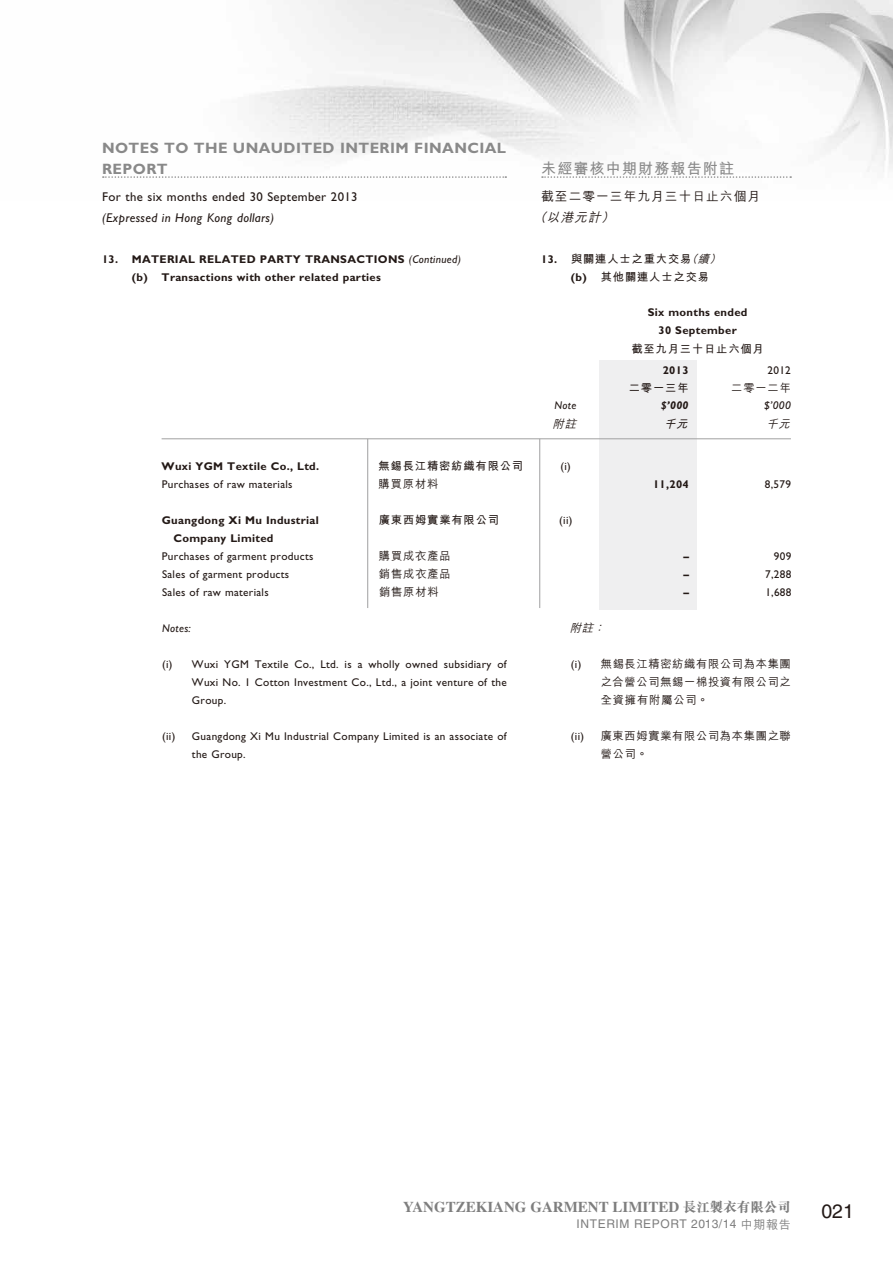
<style>
.page{position:relative;width:893px;height:1263px;background:#fff}
.page>*{position:absolute;margin:0;border:0;box-sizing:border-box;transform-origin:0 0}
.t1{font:19.5px "Helvetica LT Std";color:#231916}
.t2{font:700 15px/21px "Gill Sans Std";letter-spacing:.025em;color:#898989}
.t3{font:700 15px "Times LT Std";color:#7e7e7e}
.t4{font:700 15px "M Hei HK";letter-spacing:.08em;color:#898989}
.t5{font:12.75px "Gill Sans Std";letter-spacing:.03em;color:#231916}
.t6{font:italic 12.75px "Gill Sans Std";letter-spacing:.03em;color:#231916}
.t7{font:500 12.75px "M Hei HK";letter-spacing:.08em;color:#231916}
.t8{font:italic 500 12.75px "M Hei HK";color:#231916}
.t9{font:12px "Helvetica LT Std";letter-spacing:.05em;color:#7e7e7e}
.t10{font:11.25px/18px "Gill Sans Std";letter-spacing:.03em;color:#231916;text-align:justify}
.t11{font:700 11.25px/18px "Gill Sans Std";letter-spacing:.03em;color:#231916}
.t12{font:500 11.25px/18px "M Hei HK";letter-spacing:.06em;color:#231916;text-align:justify}
.t13{font:700 11.25px/18px "M Hei HK";letter-spacing:.08em;color:#231916}
.t14{font:italic 11.25px "Gill Sans Std";letter-spacing:.03em;color:#231916}
.t15{font:italic 500 11.25px "M Hei HK";color:#231916}
.t16{font:italic 700 11.25px "Gill Sans Std";color:#231916}
.t17{font:italic 700 11.25px "M Hei HK";color:#231916}
.s1{font-weight:400;font-style:italic}
.s2{font-family:"Gill Sans Std"}
.s3{font-weight:500;font-style:italic}
.s4{font-family:"Gill Sans Std";font-weight:400}
.s5{font-family:"M Sung HK";font-weight:800;font-size:13.5px}
.s6{font-family:"M Hei HK";font-weight:500}
</style>
<div class="page">
<img style="left:102px;top:0;width:791px;height:178px">
<svg style="left:103px;top:176px;width:403px;height:2px"></svg>
<div style="left:600px;top:360px;width:97px;height:250px;background:#efeff0"></div>
<hr style="left:162px;top:438px;width:629px;height:1px;background:#a0a0a1">
<hr style="left:367px;top:439px;width:1px;height:169px;background:#a0a0a1">
<hr style="left:539px;top:439px;width:1px;height:169px;background:#a0a0a1">
<svg style="left:542px;top:176px;width:249px;height:2px"></svg>
<h2 class="t2" style="left:102px;top:137px;width:406px">NOTES TO THE UNAUDITED INTERIM FINANCIAL<br>REPORT</h2>
<p class="t5" style="left:102px;top:190px;width:257px">For the six months ended 30 September 2013</p>
<p class="t6" style="left:102px;top:211px;width:174px">(Expressed in Hong Kong dollars)</p>
<p class="t11" style="left:132px;top:250px;width:331px;text-indent:-30px">13. MATERIAL RELATED PARTY TRANSACTIONS <span class="s1">(Continued) </span>(b) Transactions with other related parties</p>
<h2 class="t4" style="left:541px;top:158px;width:194px">未經審核中期財務報告附註</h2>
<p class="t7" style="left:541px;top:188px;width:220px">截至二零一三年九月三十日止六個月</p>
<p class="t8" style="left:533px;top:209px;width:86px">（以港元計）</p>
<p class="t13" style="left:571px;top:249px;width:155px;text-indent:-30px"><span class="s2">13.</span> 與關連人士之重大交易<span class="s3">（續）</span><span class="s2">(b)</span> 其他關連人士之交易</p>
<p class="t11" style="left:648px;top:304px;width:101px;text-align:center">Six months ended<br>30 September</p>
<p class="t13" style="left:631px;top:339px;width:134px">截至九月三十日止六個月</p>
<p class="t11" style="left:663px;top:361px;width:27px">2013</p>
<p class="t10" style="left:767px;top:361px;width:25px">2012</p>
<p class="t13" style="left:629px;top:378px;width:61px">二零一三年</p>
<p class="t12" style="left:731px;top:378px;width:61px">二零一二年</p>
<p class="t14" style="left:555px;top:399px;width:23px">Note</p>
<p class="t16" style="left:661px;top:399px;width:29px">$’000</p>
<p class="t14" style="left:764px;top:399px;width:28px">$’000</p>
<p class="t15" style="left:553px;top:416px;width:29px">附註</p>
<p class="t17" style="left:664px;top:416px;width:29px">千元</p>
<p class="t15" style="left:766px;top:416px;width:29px">千元</p>
<p class="t11" style="left:162px;top:457px;width:159px">Wuxi YGM Textile Co., Ltd.</p>
<p class="t13" style="left:378px;top:456px;width:146px">無錫長江精密紡織有限公司</p>
<p class="t10" style="left:560px;top:457px;width:12px">(i)</p>
<p class="t10" style="left:162px;top:475px;width:132px">Purchases of raw materials</p>
<p class="t12" style="left:379px;top:474px;width:61px">購買原材料</p>
<p class="t11" style="left:653px;top:475px;width:37px">11,204</p>
<p class="t10" style="left:765px;top:475px;width:28px">8,579</p>
<p class="t11" style="left:162px;top:511px;width:159px">Guangdong Xi Mu Industrial</p>
<p class="t13" style="left:379px;top:510px;width:122px">廣東西姆實業有限公司</p>
<p class="t10" style="left:559px;top:511px;width:15px">(ii)</p>
<p class="t11" style="left:173px;top:529px;width:101px">Company Limited</p>
<p class="t10" style="left:162px;top:547px;width:153px">Purchases of garment products</p>
<p class="t12" style="left:379px;top:546px;width:73px">購買成衣產品</p>
<p class="t11" style="left:683px;top:547px;width:7px">–</p>
<p class="t10" style="left:774px;top:547px;width:19px">909</p>
<p class="t10" style="left:162px;top:565px;width:129px">Sales of garment products</p>
<p class="t12" style="left:379px;top:564px;width:73px">銷售成衣產品</p>
<p class="t11" style="left:683px;top:565px;width:7px">–</p>
<p class="t10" style="left:765px;top:565px;width:28px">7,288</p>
<p class="t10" style="left:162px;top:583px;width:108px">Sales of raw materials</p>
<p class="t12" style="left:379px;top:582px;width:61px">銷售原材料</p>
<p class="t11" style="left:683px;top:583px;width:7px">–</p>
<p class="t10" style="left:765px;top:583px;width:28px">1,688</p>
<p class="t14" style="left:162px;top:622px;width:30px">Notes:</p>
<p class="t10" style="left:192px;top:655px;width:316px;text-indent:-30px">(i) Wuxi YGM Textile Co., Ltd. is a wholly owned subsidiary of Wuxi No. 1 Cotton Investment Co., Ltd., a joint venture of the Group.</p>
<p class="t10" style="left:192px;top:727px;width:316px;text-indent:-30px">(ii) Guangdong Xi Mu Industrial Company Limited is an associate of the Group.</p>
<p class="t15" style="left:570px;top:620px;width:40px">附註：</p>
<p class="t12" style="left:601px;top:654px;width:192px;text-indent:-30px"><span class="s4">(i)</span> 無錫長江精密紡織有限公司為本集團之合營公司無錫一棉投資有限公司之全資擁有附屬公司。</p>
<p class="t12" style="left:601px;top:726px;width:192px;text-indent:-30px"><span class="s4">(ii)</span> 廣東西姆實業有限公司為本集團之聯營公司。</p>
<h2 class="t3" style="left:403px;top:1197px;width:389px">YANGTZEKIANG GARMENT LIMITED <span class="s5">長江製衣有限公司</span></h2>
<p class="t9" style="left:577px;top:1217px;width:216px">INTERIM REPORT 2013/14 <span class="s6">中期報告</span></p>
<h1 class="t1" style="left:821px;top:1199px;width:34px">021</h1>
</div>
